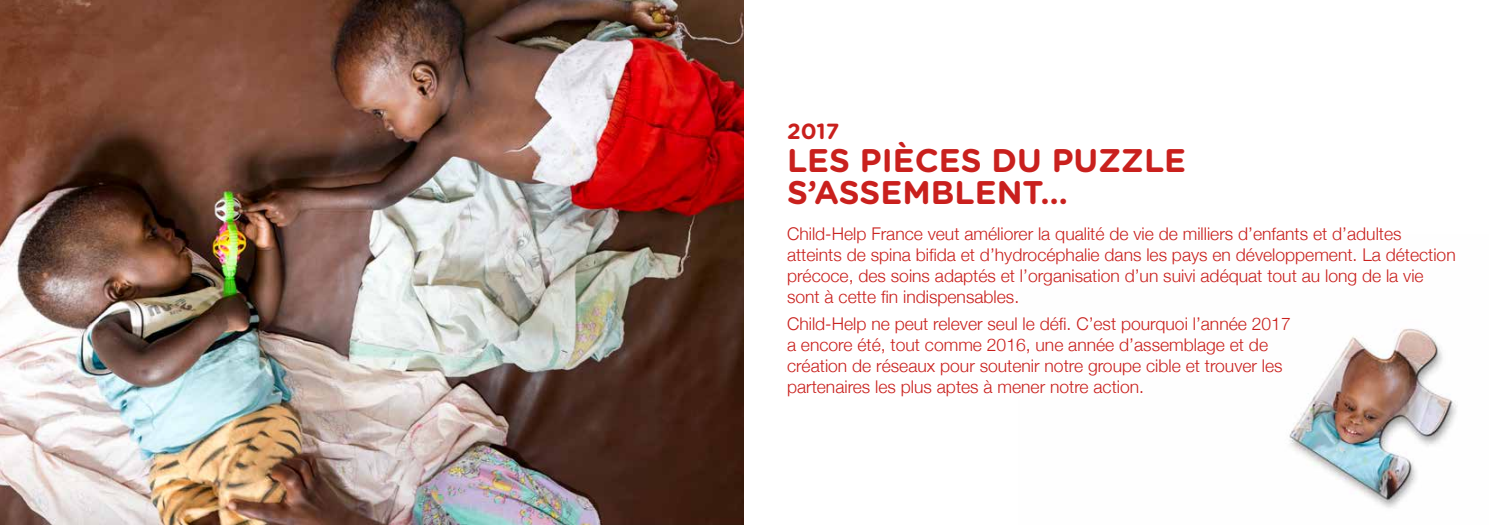
<style>
.page{position:relative;width:1489px;height:525px;background:#fff}
.page>*{position:absolute;margin:0;border:0;box-sizing:border-box;transform-origin:0 0}
.t1{font:700 32.75px/32.5px "Gotham Rounded";color:#c9201d}
.t2{font:700 21.88px "Gotham Rounded";color:#c9201d}
.t3{font:300 17.5px/21px "Helvetica Neue";color:#c9201d}
</style>
<div class="page">
<img style="left:1289px;top:328px;width:168px;height:180px">
<img style="left:0;top:0;width:743px;height:524px">
<p class="t2" style="left:787px;top:115px;width:54px">2017</p>
<h1 class="t1" style="left:787px;top:142px;width:400px">LES PIÈCES DU PUZZLE<br>S’ASSEMBLENT…</h1>
<p class="t3" style="left:787px;top:222px;width:670px">Child-Help France veut améliorer la qualité de vie de milliers d’enfants et d’adultes atteints de spina bifida et d’hydrocéphalie dans les pays en développement. La détection précoce, des soins adaptés et l’organisation d’un suivi adéquat tout au long de la vie sont à cette fin indispensables.</p>
<p class="t3" style="left:787px;top:312px;width:505px">Child-Help ne peut relever seul le défi. C’est pourquoi l’année 2017 a encore été, tout comme 2016, une année d’assemblage et de création de réseaux pour soutenir notre groupe cible et trouver les partenaires les plus aptes à mener notre action.</p>
</div>
